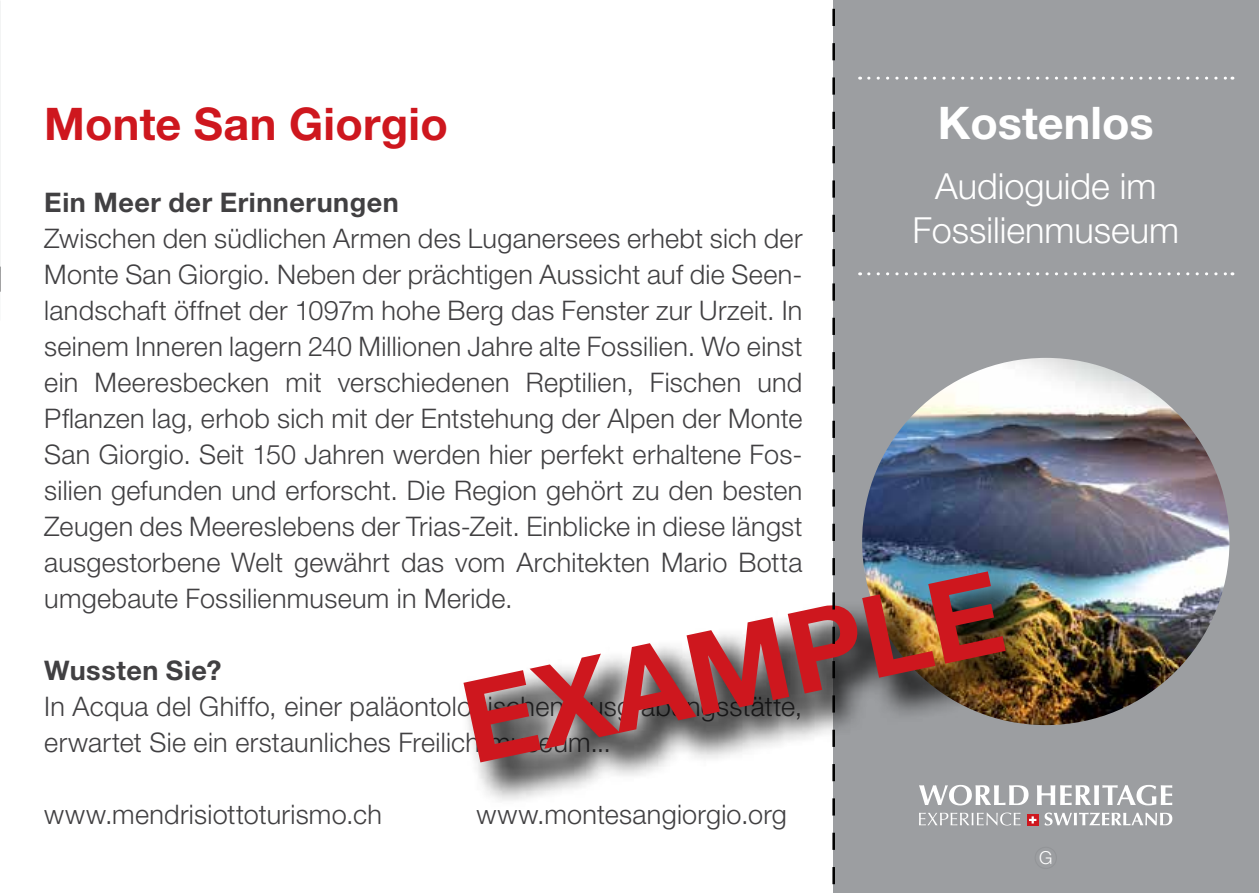
<style>
.page{position:relative;width:1259px;height:893px;background:#fff}
.page>*{position:absolute;margin:0;border:0;box-sizing:border-box;transform-origin:0 0}
.t1{font:700 114px "Helvetica Neue LT Std";color:#ce171e}
.t2{font:700 45px "Helvetica Neue LT Std";letter-spacing:.005em;color:#ce171e}
.t3{font:700 45px "Helvetica Neue LT Std";color:#fff}
.t4{font:300 36px/43.2px "Helvetica Neue LT Std";color:#fff;text-align:center}
.t5{font:300 27px/36px "Helvetica Neue LT Std";letter-spacing:.01em;color:#414042;text-align:justify}
.t6{font:700 27px "Helvetica Neue LT Std";letter-spacing:.02em;color:#414042}
.t7{font:300 18px "Helvetica Neue LT Std";color:#fff}
</style>
<div class="page">
<div style="left:833px;top:0;width:426px;height:893px;background:#9c9ea1"></div>
<img style="left:862px;top:358px;width:367px;height:367px;border-radius:184px">
<svg style="left:1051px;top:785px;width:121px;height:20px"></svg>
<svg style="left:1027px;top:814px;width:11px;height:11px"></svg>
<svg style="left:1029px;top:816px;width:7px;height:7px"></svg>
<svg style="left:1044px;top:812px;width:128px;height:13px"></svg>
<svg style="left:919px;top:812px;width:101px;height:13px"></svg>
<svg style="left:868px;top:77px;width:365px;height:3px"></svg>
<svg style="left:868px;top:272px;width:365px;height:3px"></svg>
<img style="left:0;top:0;width:1px;height:320px">
<svg style="left:0;top:228px;width:1px;height:92px"></svg>
<div style="left:1034px;top:847px;width:23px;height:22px;border:1px solid #939598;border-radius:50%"></div>
<div style="left:458px;top:566px;width:593px;height:243px;background:#000;opacity:.75"></div>
<svg style="left:832px;top:8px;width:3px;height:877px"></svg>
<h2 class="t3" style="left:938px;top:95px;width:217px">Kostenlos</h2>
<h3 class="t4" style="left:912px;top:164px;width:268px">Audioguide im<br>Fossilienmuseum</h3>
<h2 class="t2" style="left:44px;top:96px;width:405px">Monte San Giorgio</h2>
<p class="t6" style="left:44px;top:186px;width:356px">Ein Meer der Erinnerungen</p>
<p class="t5" style="left:44px;top:220px;width:760px">Zwischen den südlichen Armen des Luganersees erhebt sich der Monte San Giorgio. Neben der prächtigen Aussicht auf die Seen&shy;landschaft öffnet der 1097m hohe Berg das Fenster zur Urzeit. In seinem Inneren lagern 240 Millionen Jahre alte Fossilien. Wo einst ein Meeresbecken mit verschiedenen Reptilien, Fischen und Pflanzen lag, erhob sich mit der Entstehung der Alpen der Monte San Giorgio. Seit 150 Jahren werden hier perfekt erhaltene Fos&shy;silien gefunden und erforscht. Die Region gehört zu den besten Zeugen des Meereslebens der Trias-Zeit. Einblicke in diese längst ausgestorbene Welt gewährt das vom Architekten Mario Botta umgebaute Fossilienmuseum in Meride.</p>
<h1 class="t1" style="left:449px;top:656px;width:550px;rotate:-12deg">EXAMPLE</h1>
<p class="t6" style="left:44px;top:654px;width:179px">Wussten Sie?</p>
<p class="t5" style="left:44px;top:688px;width:759px">In Acqua del Ghiffo, einer paläontologischen Ausgrabungsstätte, erwartet Sie ein erstaunliches Freilichtmuseum...</p>
<p class="t5" style="left:44px;top:796px;width:339px">www.mendrisiottoturismo.ch</p>
<p class="t5" style="left:476px;top:796px;width:312px">www.montesangiorgio.org</p>
<p class="t7" style="left:1039px;top:846px;width:15px">G</p>
</div>
